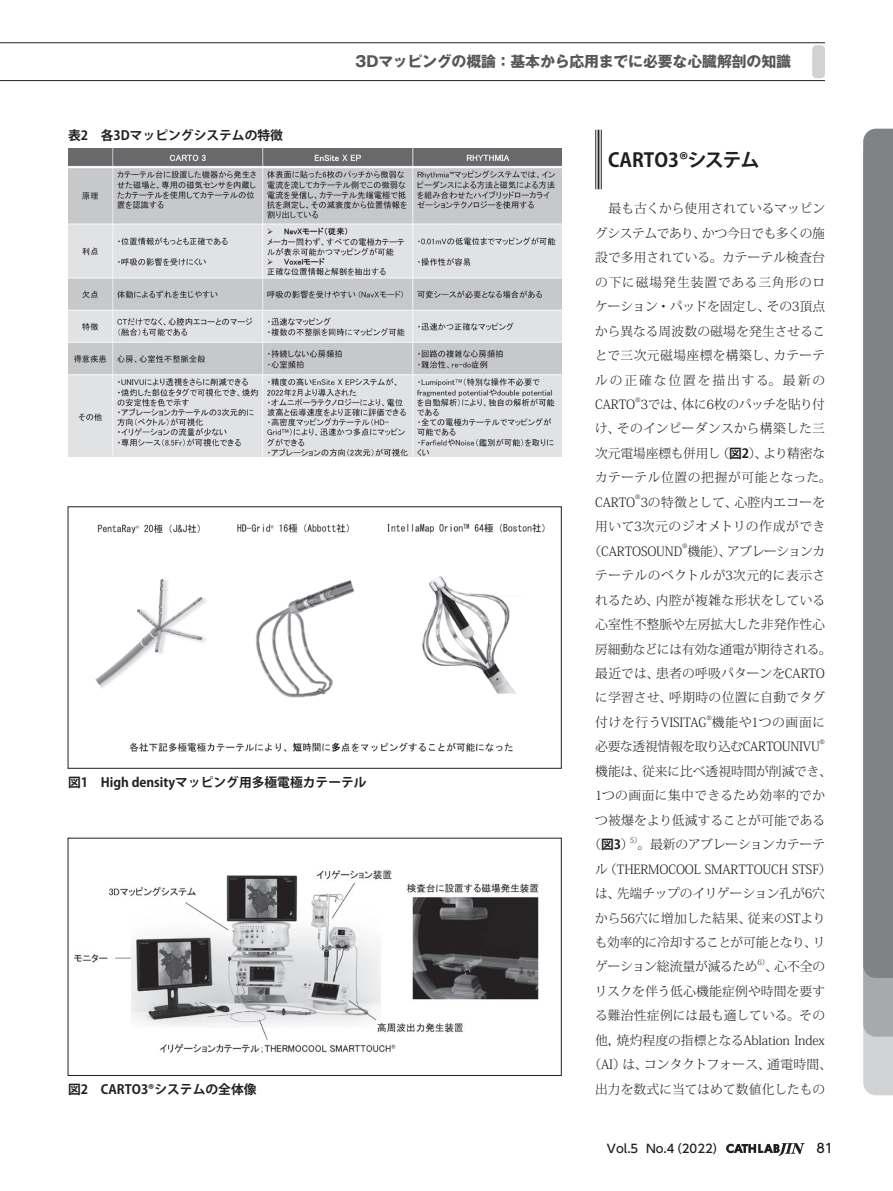
<style>
.page{position:relative;width:893px;height:1191px;background:#fff}
.page>*{position:absolute;margin:0;border:0;box-sizing:border-box;transform-origin:0 0}
.t1{font:700 19.2px "Koz Go Pro";color:#231f20}
.t2{font:700 14.85px "Gothic MB101 Pro";letter-spacing:-.01em;color:#57585a}
.t3{font:300 12.75px/24.5px "Koz Min Pr 6 N";color:#231f20}
.t4{font:700 12.75px "Koz Go Pro";color:#231f20}
.t5{font:300 12.75px "Koz Min Pr 6 N";letter-spacing:-.025em;color:#231f20}
.t6{font:500 12.75px "UD Shin Go NT Pro";color:#231f20}
.t7{font:500 11.7px "UD Shin Go NT Pro";color:#231f20}
.t8{font:300 7.5px "Koz Min Pr 6 N";color:#231f20}
.s1{font-family:"Koz Go Pro";font-weight:700}
</style>
<div class="page">
<svg style="left:863px;top:129px;width:30px;height:966px;background:#88898c"></svg>
<svg style="left:726px;top:1143px;width:79px;height:12px"></svg>
<div style="left:812px;top:45px;width:13px;height:33px;background:#d1d2d4;border-radius:4px"></div>
<hr style="left:601px;top:130px;width:1px;height:59px;background:#231f20">
<hr style="left:598px;top:130px;width:1px;height:59px;background:#231f20">
<hr style="left:595px;top:130px;width:1px;height:59px;background:#231f20">
<img style="left:68px;top:148px;width:493px;height:309px">
<img style="left:74px;top:870px;width:465px;height:183px">
<img style="left:95px;top:523px;width:450px;height:229px">
<p class="t4" style="left:68px;top:127px;width:216px">表2　各3Dマッピングシステムの特徴</p>
<p class="t2" style="left:355px;top:49px;width:437px">3Dマッピングの概論：基本から応用までに必要な心臓解剖の知識</p>
<p class="t4" style="left:68px;top:774px;width:300px">図1　High densityマッピング用多極電極カテーテル</p>
<p class="t4" style="left:68px;top:1080px;width:190px">図2　CARTO3®システムの全体像</p>
<h1 class="t1" style="left:608px;top:147px;width:153px">CARTO3®システム</h1>
<p class="t3" style="left:595px;top:197px;width:232px;text-align:justify">　最も古くから使用されているマッピングシステムであり、かつ今日でも多くの施設で多用されている。カテーテル検査台の下に磁場発生装置である三角形のロケーション・パッドを固定し、その3頂点から異なる周波数の磁場を発生させることで三次元磁場座標を構築し、カテーテルの正確な位置を描出する。最新のCARTO 3では、体に6枚のパッチを貼り付</p>
<p class="t8" style="left:635px;top:396px;width:7px">®</p>
<p class="t3" style="left:595px;top:417px;width:238px">け、そのインピーダンスから構築した三次元電場座標も併用し（<span class="s1">図2</span>）、より精密なカテーテル位置の把握が可能となった。<br>CARTO 3の特徴として、心腔内エコーを</p>
<p class="t8" style="left:635px;top:493px;width:7px">®</p>
<p class="t3" style="left:588px;top:514px;width:238px;text-align:center">用いて3次元のジオメトリの作成ができ（CARTOSOUND 機能）、アブレーションカ</p>
<p class="t8" style="left:682px;top:542px;width:7px">®</p>
<p class="t3" style="left:595px;top:563px;width:238px">テーテルのベクトルが3次元的に表示されるため、内腔が複雑な形状をしている心室性不整脈や左房拡大した非発作性心房細動などには有効な通電が期待される。最近では、患者の呼吸パターンをCARTOに学習させ、呼期時の位置に自動でタグ付けを行うVISITAG 機能や1つの画面に</p>
<p class="t8" style="left:706px;top:713px;width:7px">®</p>
<p class="t5" style="left:595px;top:739px;width:226px">必要な透視情報を取り込むCARTOUNIVU</p>
<p class="t8" style="left:820px;top:738px;width:7px">®</p>
<p class="t3" style="left:589px;top:759px;width:245px;text-align:center">機能は、従来に比べ透視時間が削減でき、<br>1つの画面に集中できるため効率的でかつ被爆をより低減することが可能である（<span class="s1">図3</span>）。最新のアブレーションカテーテ</p>
<p class="t8" style="left:630px;top:836px;width:13px">5）</p>
<p class="t3" style="left:595px;top:857px;width:238px">ル（THERMOCOOL SMARTTOUCH STSF）は、先端チップのイリゲーション孔が6穴から56穴に増加した結果、従来のSTよりも効率的に冷却することが可能となり、リゲーション総流量が減るため</p>
<p class="t8" style="left:757px;top:958px;width:13px">6）</p>
<p class="t3" style="left:765px;top:954px;width:62px">、心不全の</p>
<p class="t3" style="left:595px;top:979px;width:232px">リスクを伴う低心機能症例や時間を要す</p>
<p class="t3" style="left:595px;top:1003px;width:232px">る難治性症例には最も適している。その</p>
<p class="t3" style="left:595px;top:1028px;width:231px">他，焼灼程度の指標となるAblation Index</p>
<p class="t3" style="left:589px;top:1052px;width:245px">（AI）は、コンタクトフォース、通電時間、</p>
<p class="t3" style="left:595px;top:1077px;width:232px">出力を数式に当てはめて数値化したもの</p>
<p class="t7" style="left:607px;top:1139px;width:119px">Vol.5 No.4（2022）</p>
<p class="t6" style="left:816px;top:1138px;width:18px">81</p>
</div>
